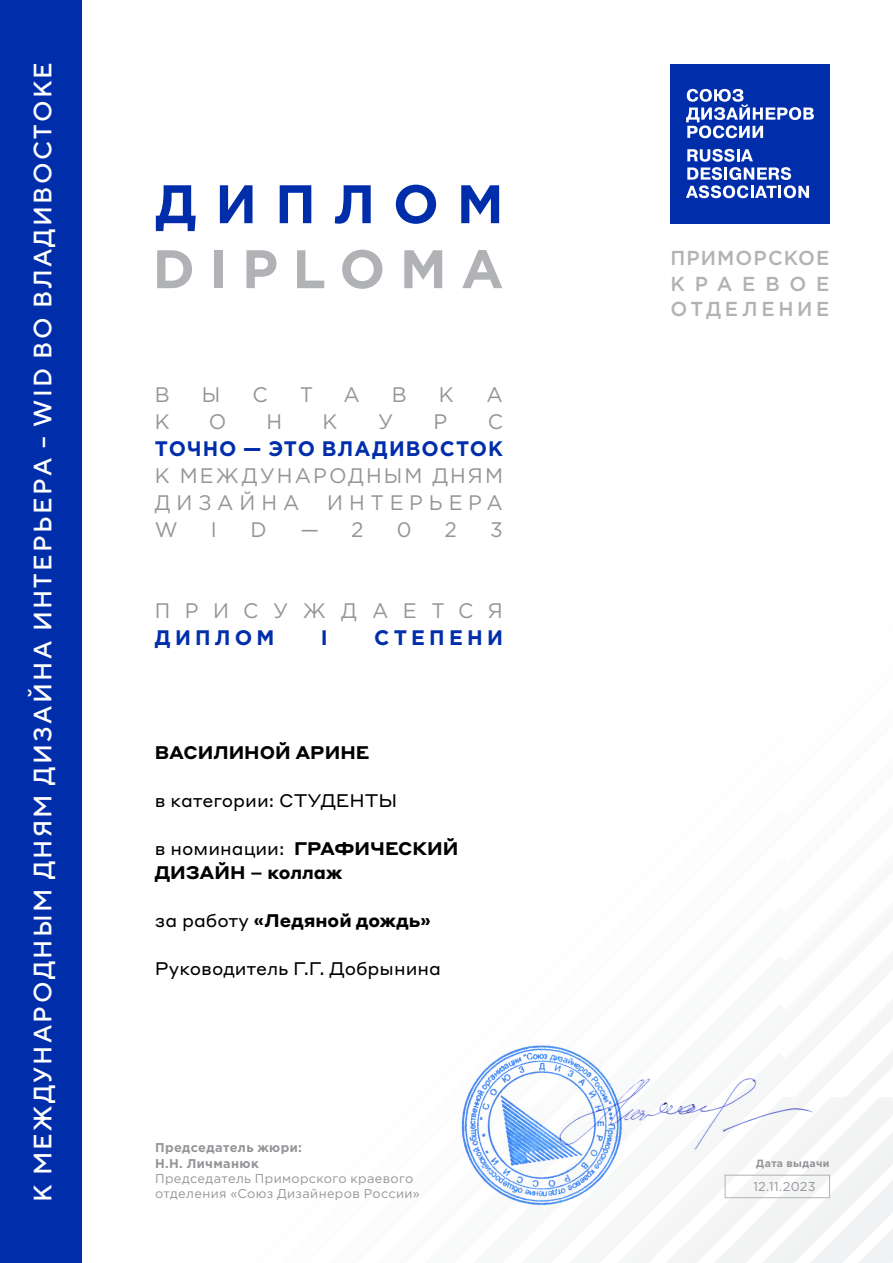
<style>
.page{position:relative;width:893px;height:1263px;background:#fff}
.page>*{position:absolute;margin:0;border:0;box-sizing:border-box;transform-origin:0 0}
.t1{font:700 54.15px "Gotham Pro";letter-spacing:.265em;color:#b1b2b5}
.t2{font:700 54.15px "Gotham Pro";letter-spacing:.335em;color:#002eab}
.t3{font:500 25.2px "TT Norms";letter-spacing:.09em;color:#fff}
.t4{font:21px "Gotham Pro";letter-spacing:.28em;color:#959599}
.t5{font:700 21px "Gotham Pro";letter-spacing:.06em;color:#002eab}
.t6{font:21px/27px "Gotham Pro";letter-spacing:.11em;color:#959599}
.t7{font:21px "Gotham Pro";letter-spacing:.7em;color:#959599}
.t8{font:700 21px "Gotham Pro";letter-spacing:.205em;color:#002eab}
.t9{font:500 20.25px/26px "Gotham Pro";letter-spacing:.185em;color:#b1b2b5;text-align:justify}
.t10{font:700 18px/24px "Styrene ALC";color:#000}
.t11{font:18px "Styrene ALC";color:#000}
.t12{font:12.75px/15.3px "Gotham Pro";letter-spacing:.03em;color:#959599}
.t13{font:700 12.75px/15.3px "Gotham Pro";letter-spacing:.03em;color:#959599}
.t14{font:700 10.5px "Gotham Pro";letter-spacing:.04em;color:#959599}
.s1{font-weight:400}
</style>
<div class="page">
<svg style="left:667px;top:1051px;width:226px;height:212px"></svg>
<div style="left:0;top:0;width:81px;height:1263px;background:#002eab"></div>
<div style="left:670px;top:64px;width:159px;height:159px;background:#002eab"></div>
<svg style="left:686px;top:89px;width:128px;height:49px"></svg>
<svg style="left:686px;top:149px;width:123px;height:49px"></svg>
<img style="left:641px;top:1060px;width:182px;height:101px">
<img style="left:452px;top:1045px;width:189px;height:169px">
<div style="left:725px;top:1175px;width:105px;height:23px;border:1px solid #b1b2b5"></div>
<h2 class="t3" style="left:27px;top:1202px;width:1141px;rotate:-90deg">К МЕЖДУНАРОДНЫМ ДНЯМ ДИЗАЙНА ИНТЕРЬЕРА – WID ВО ВЛАДИВОСТОКЕ</h2>
<h1 class="t2" style="left:155px;top:173px;width:350px">ДИПЛОМ</h1>
<h1 class="t1" style="left:153px;top:238px;width:353px">DIPLOMA</h1>
<h3 class="t4" style="left:155px;top:383px;width:16px">В</h3>
<h3 class="t4" style="left:202px;top:383px;width:20px">Ы</h3>
<h3 class="t4" style="left:252px;top:383px;width:17px">С</h3>
<h3 class="t4" style="left:300px;top:383px;width:15px">Т</h3>
<h3 class="t4" style="left:343px;top:383px;width:18px">А</h3>
<h3 class="t4" style="left:392px;top:383px;width:16px">В</h3>
<h3 class="t4" style="left:439px;top:383px;width:16px">К</h3>
<h3 class="t4" style="left:487px;top:383px;width:18px">А</h3>
<h3 class="t4" style="left:155px;top:410px;width:16px">К</h3>
<h3 class="t4" style="left:209px;top:410px;width:19px">О</h3>
<h3 class="t4" style="left:267px;top:410px;width:17px">Н</h3>
<h3 class="t4" style="left:323px;top:410px;width:16px">К</h3>
<h3 class="t4" style="left:378px;top:410px;width:17px">У</h3>
<h3 class="t4" style="left:433px;top:410px;width:15px">Р</h3>
<h3 class="t4" style="left:488px;top:410px;width:17px">С</h3>
<h3 class="t5" style="left:155px;top:436px;width:350px">ТОЧНО — ЭТО ВЛАДИВОСТОК</h3>
<h3 class="t6" style="left:155px;top:462px;width:350px">К МЕЖДУНАРОДНЫМ ДНЯМ<br>ДИЗАЙНА</h3>
<h3 class="t4" style="left:327px;top:491px;width:177px">ИНТЕРЬЕРА</h3>
<h3 class="t4" style="left:155px;top:518px;width:24px">W</h3>
<h3 class="t4" style="left:211px;top:518px;width:8px">I</h3>
<h3 class="t4" style="left:250px;top:518px;width:18px">D</h3>
<h3 class="t4" style="left:300px;top:518px;width:65px">— 2</h3>
<h3 class="t4" style="left:397px;top:518px;width:16px">0</h3>
<h3 class="t4" style="left:444px;top:518px;width:14px">2</h3>
<h3 class="t4" style="left:490px;top:518px;width:14px">3</h3>
<h3 class="t7" style="left:155px;top:599px;width:350px">ПРИСУЖДАЕТСЯ</h3>
<h3 class="t5" style="left:155px;top:625px;width:121px">ДИПЛОМ</h3>
<h3 class="t5" style="left:321px;top:625px;width:8px">I</h3>
<h3 class="t8" style="left:374px;top:625px;width:130px">СТЕПЕНИ</h3>
<h3 class="t10" style="left:155px;top:739px;width:216px">ВАСИЛИНОЙ АРИНЕ</h3>
<h3 class="t11" style="left:155px;top:785px;width:244px">в категории: СТУДЕНТЫ</h3>
<h3 class="t10" style="left:155px;top:835px;width:305px"><span class="s1">в номинации:</span> ГРАФИЧЕСКИЙ<br>ДИЗАЙН – коллаж</h3>
<h3 class="t10" style="left:155px;top:907px;width:278px"><span class="s1">за работу</span> «Ледяной дождь»</h3>
<h3 class="t11" style="left:155px;top:953px;width:288px">Руководитель Г.Г. Добрынина</h3>
<p class="t13" style="left:155px;top:1140px;width:148px">Председатель жюри:<br>Н.Н. Личманюк</p>
<p class="t12" style="left:155px;top:1171px;width:266px">Председатель Приморского краевого отделения «Союз Дизайнеров России»</p>
<h3 class="t9" style="left:670px;top:244px;width:161px">ПРИМОРСКОЕ КРАЕВОЕ ОТДЕЛЕНИЕ</h3>
<p class="t14" style="left:756px;top:1157px;width:75px">Дата выдачи</p>
<p class="t12" style="left:753px;top:1178px;width:64px">12.11.2023</p>
</div>
